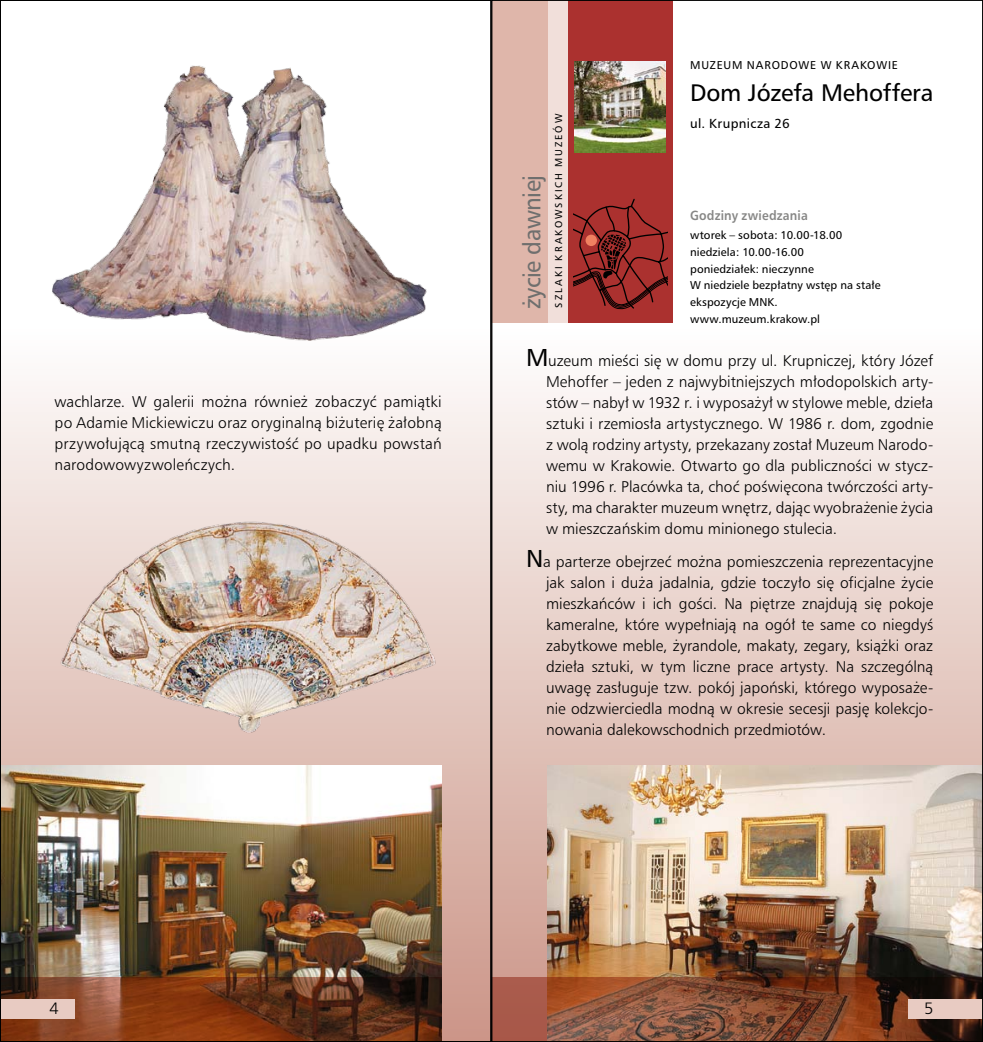
<style>
.page{position:relative;width:983px;height:1042px;background:#fff}
.page>*{position:absolute;margin:0;border:0;box-sizing:border-box;transform-origin:0 0}
.t1{font:24.5px "Humnst 777 PL";letter-spacing:-.02em;color:#6f6f6e;scale:.95 1}
.t2{font:23.97px "Humnst 777 PL";letter-spacing:-.01em;color:#000}
.t3{font:15.75px "Humnst 777 Lt PL";color:#000}
.t4{font:14.88px/21px "Humnst 777 Lt PL";color:#000;text-align:justify}
.t5{font:13.12px "Humnst 777 PL";letter-spacing:.025em;color:#000}
.t6{font:700 12.78px "Humnst 777 PL";letter-spacing:.015em;color:#878786;scale:.91 1}
.t7{font:11.38px/16.6px "Humnst 777 PL";letter-spacing:.005em;color:#000}
.t8{font:9.97px "Humnst 777 PL";letter-spacing:.195em;color:#000}
.s1{font-family:"Humnst 777 PL";font-size:24.5px}
</style>
<div class="page">
<div style="left:0;top:322px;width:491px;height:720px;background:linear-gradient(to bottom,#fffffe,#ca9485)"></div>
<div style="left:491px;top:322px;width:491px;height:720px;background:linear-gradient(to bottom,#fff,#c99385)"></div>
<div style="left:547px;top:0;width:21px;height:322px;background:#f1dfda"></div>
<div style="left:491px;top:0;width:56px;height:322px;background:#dfb6aa"></div>
<div style="left:568px;top:0;width:104px;height:322px;background:#ab312f"></div>
<img style="left:547px;top:765px;width:433px;height:212px">
<svg style="left:493px;top:977px;width:487px;height:63px;background:#7c452f"></svg>
<img style="left:55px;top:513px;width:386px;height:225px">
<img style="left:48px;top:65px;width:380px;height:275px">
<img style="left:2px;top:765px;width:439px;height:212px">
<svg style="left:2px;top:977px;width:439px;height:63px;background:#6e361b"></svg>
<img style="left:574px;top:61px;width:91px;height:92px">
<div style="left:0;top:999px;width:74px;height:19px;background:#e8cbc2"></div>
<div style="left:908px;top:999px;width:74px;height:19px;background:#e8cbc2"></div>
<svg style="left:573px;top:198px;width:94px;height:112px"></svg>
<p class="t4" style="left:55px;top:391px;width:388px">wachlarze. W galerii można również zobaczyć pamiątki po Adamie Mickiewiczu oraz oryginalną biżuterię żałobną przywołującą smutną rzeczywistość po upadku powstań narodowowyzwoleńczych.</p>
<p class="t7" style="left:690px;top:57px;width:21px">Muzeum</p>
<p class="t7" style="left:746px;top:57px;width:18px">Naro</p>
<p class="t7" style="left:780px;top:57px;width:19px">dowe</p>
<p class="t7" style="left:820px;top:57px;width:32px">w Krakowie</p>
<h2 class="t2" style="left:690px;top:77px;width:245px">Dom Józefa Mehoffera</h2>
<p class="t5" style="left:690px;top:115px;width:101px">ul. Krupnicza 26</p>
<p class="t8" style="left:552px;top:308px;width:195px;rotate:-90deg">SZLAKI KRAKOWSKICH MUZEÓW</p>
<h1 class="t1" style="left:516px;top:309px;width:144px;rotate:-90deg">życie dawniej</h1>
<p class="t6" style="left:690px;top:207px;width:131px">Godziny zwiedzania</p>
<p class="t7" style="left:690px;top:227px;width:192px">wtorek – sobota: 10.00-18.00 niedziela: 10.00-16.00<br>poniedziałek: nieczynne<br>W niedziele bezpłatny wstęp na stałe ekspozycje MNK. www.muzeum.krakow.pl</p>
<p class="t4" style="left:546px;top:350px;width:388px;text-indent:-20px"><span class="s1">M</span>uzeum mieści się w domu przy ul. Krupniczej, który Józef Mehoffer – jeden z najwybitniejszych młodopolskich arty&shy;stów – nabył w 1932 r. i wyposażył w stylowe meble, dzieła sztuki i rzemiosła artystycznego. W 1986 r. dom, zgodnie z wolą rodziny artysty, przekazany został Muzeum Narodo&shy;wemu w Krakowie. Otwarto go dla publiczności w stycz&shy;niu 1996 r. Placówka ta, choć poświęcona twórczości arty&shy;sty, ma charakter muzeum wnętrz, dając wyobrażenie życia w mieszczańskim domu minionego stulecia.</p>
<p class="t4" style="left:546px;top:551px;width:388px;text-indent:-20px"><span class="s1">N</span>a parterze obejrzeć można pomieszczenia reprezentacyjne jak salon i duża jadalnia, gdzie toczyło się oficjalne życie mieszkańców i ich gości. Na piętrze znajdują się pokoje kameralne, które wypełniają na ogół te same co niegdyś zabytkowe meble, żyrandole, makaty, zegary, książki oraz dzieła sztuki, w tym liczne prace artysty. Na szczególną uwagę zasługuje tzw. pokój japoński, którego wyposaże&shy;nie odzwierciedla modną w okresie secesji pasję kolekcjo&shy;nowania dalekowschodnich przedmiotów.</p>
<p class="t3" style="left:50px;top:998px;width:11px">4</p>
<p class="t3" style="left:923px;top:998px;width:11px">5</p>
</div>
